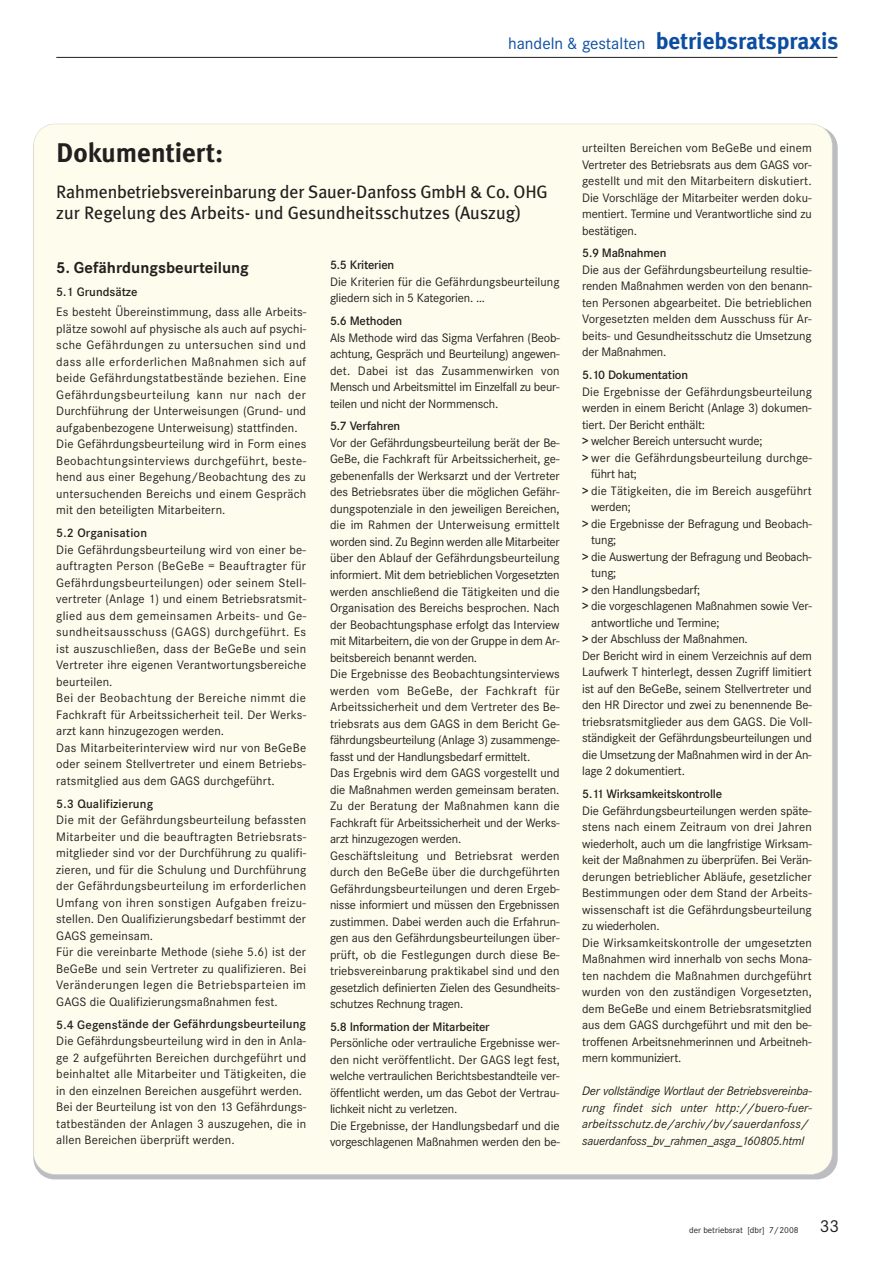
<style>
.page{position:relative;width:893px;height:1263px;background:#fff}
.page>*{position:absolute;margin:0;border:0;box-sizing:border-box;transform-origin:0 0}
.t1{font:700 27px "Meta Plus";color:#231f20}
.t2{font:700 23.25px "Meta Plus";color:#0d4da1}
.t3{font:18px/21px "Meta Plus";letter-spacing:-.01em;color:#231f20}
.t4{font:700 16.5px "Corporate S";color:#231f20}
.t5{font:12.75px/16.5px "Corporate S";letter-spacing:.005em;color:#231f20}
.t6{font:12.75px/16.5px "Corporate S";letter-spacing:-.015em;color:#231f20}
.t7{font:italic 12.75px/16.5px "Corporate S";letter-spacing:-.015em;color:#231f20}
.t8{font:600 12.75px "Corporate S";letter-spacing:-.015em;color:#231f20}
.t9{font:600 12.75px "Corporate S";letter-spacing:.01em;color:#231f20}
.t10{font:9px "Corporate S";color:#231f20}
.s1{font-family:"Corporate S";font-weight:400;font-size:17.25px}
.s2{font-weight:600}
.s3{font-size:18px}
</style>
<div class="page">
<div style="left:34px;top:124px;width:798px;height:1050px;background:#fefcec;border-radius:21px"></div>
<hr style="left:56px;top:57px;width:781px;height:1px;background:#231f20">
<h2 class="t2" style="left:508px;top:27px;width:332px"><span class="s1">handeln &amp; gestalten</span> betriebsratspraxis</h2>
<h1 class="t1" style="left:56px;top:137px;width:168px">Dokumentiert:</h1>
<h3 class="t3" style="left:56px;top:181px;width:493px">Rahmenbetriebsvereinbarung der Sauer-Danfoss GmbH &amp; Co. OHG zur Regelung des Arbeits- und Gesundheitsschutzes (Auszug)</h3>
<p class="t4" style="left:56px;top:257px;width:194px">5. Gefährdungsbeurteilung</p>
<p class="t8" style="left:56px;top:284px;width:83px">5.1 Grundsätze</p>
<p class="t5" style="left:56px;top:304px;width:252px">Es besteht Übereinstimmung, dass alle Arbeits&shy;plätze sowohl auf physische als auch auf psychi&shy;sche Gefährdungen zu untersuchen sind und dass alle erforderlichen Maßnahmen sich auf beide Gefährdungstatbestände beziehen. Eine Gefährdungsbeurteilung kann nur nach der Durchführung der Unterweisungen (Grund- und aufgabenbezogene Unterweisung) stattfinden.<br>Die Gefährdungsbeurteilung wird in Form eines Beobachtungsinterviews durchgeführt, beste&shy;hend aus einer Begehung/Beobachtung des zu untersuchenden Bereichs und einem Gespräch mit den beteiligten Mitarbeitern.</p>
<p class="t9" style="left:56px;top:525px;width:92px">5.2 Organisation</p>
<p class="t5" style="left:56px;top:541px;width:251px">Die Gefährdungsbeurteilung wird von einer be&shy;auftragten Person (BeGeBe = Beauftragter für Gefährdungsbeurteilungen) oder seinem Stell&shy;vertreter (Anlage 1) und einem Betriebsratsmit&shy;glied aus dem gemeinsamen Arbeits- und Ge&shy;sundheitsausschuss (GAGS) durchgeführt. Es ist auszuschließen, dass der BeGeBe und sein Vertreter ihre eigenen Verantwortungsbereiche beurteilen.<br>Bei der Beobachtung der Bereiche nimmt die Fachkraft für Arbeitssicherheit teil. Der Werks&shy;arzt kann hinzugezogen werden.<br>Das Mitarbeiterinterview wird nur von BeGeBe oder seinem Stellvertreter und einem Betriebs&shy;ratsmitglied aus dem GAGS durchgeführt.</p>
<p class="t9" style="left:56px;top:796px;width:98px">5.3 Qualifizierung</p>
<p class="t5" style="left:56px;top:811px;width:252px">Die mit der Gefährdungsbeurteilung befassten Mitarbeiter und die beauftragten Betriebsrats&shy;mitglieder sind vor der Durchführung zu qualifi&shy;zieren, und für die Schulung und Durchführung der Gefährdungsbeurteilung im erforderlichen Umfang von ihren sonstigen Aufgaben freizu&shy;stellen. Den Qualifizierungsbedarf bestimmt der GAGS gemeinsam.<br>Für die vereinbarte Methode (siehe 5.6) ist der BeGeBe und sein Vertreter zu qualifizieren. Bei Veränderungen legen die Betriebsparteien im GAGS die Qualifizierungsmaßnahmen fest.</p>
<p class="t9" style="left:56px;top:1017px;width:251px">5.4 Gegenstände der Gefährdungsbeurteilung</p>
<p class="t5" style="left:56px;top:1032px;width:252px">Die Gefährdungsbeurteilung wird in den in Anla&shy;ge 2 aufgeführten Bereichen durchgeführt und beinhaltet alle Mitarbeiter und Tätigkeiten, die in den einzelnen Bereichen ausgeführt werden.<br>Bei der Beurteilung ist von den 13 Gefährdungs&shy;tatbeständen der Anlagen 3 auszugehen, die in allen Bereichen überprüft werden.</p>
<p class="t8" style="left:330px;top:257px;width:66px">5.5 Kriterien</p>
<p class="t5" style="left:330px;top:273px;width:231px">Die Kriterien für die Gefährdungsbeurteilung gliedern sich in 5 Kategorien. …</p>
<p class="t8" style="left:330px;top:313px;width:74px">5.6 Methoden</p>
<p class="t5" style="left:330px;top:329px;width:231px;text-align:justify">Als Methode wird das Sigma Verfahren (Beob&shy;achtung, Gespräch und Beurteilung) angewen&shy;det. Dabei ist das Zusammenwirken von Mensch und Arbeitsmittel im Einzelfall zu beur&shy;teilen und nicht der Normmensch.</p>
<p class="t8" style="left:330px;top:419px;width:72px">5.7 Verfahren</p>
<p class="t5" style="left:330px;top:434px;width:231px">Vor der Gefährdungsbeurteilung berät der Be-GeBe, die Fachkraft für Arbeitssicherheit, ge&shy;gebenenfalls der Werksarzt und der Vertreter des Betriebsrates über die möglichen Gefähr&shy;dungspotenziale in den jeweiligen Bereichen, die im Rahmen der Unterweisung ermittelt worden sind. Zu Beginn werden alle Mitarbeiter über den Ablauf der Gefährdungsbeurteilung informiert. Mit dem betrieblichen Vorgesetzten werden anschließend die Tätigkeiten und die Organisation des Bereichs besprochen. Nach der Beobachtungsphase erfolgt das Interview mit Mitarbeitern, die von der Gruppe in dem Ar&shy;beitsbereich benannt werden.<br>Die Ergebnisse des Beobachtungsinterviews werden vom BeGeBe, der Fachkraft für Arbeitssicherheit und dem Vertreter des Be&shy;triebsrats aus dem GAGS in dem Bericht Ge&shy;fährdungsbeurteilung (Anlage 3) zusammenge&shy;fasst und der Handlungsbedarf ermittelt.<br>Das Ergebnis wird dem GAGS vorgestellt und die Maßnahmen werden gemeinsam beraten.<br>Zu der Beratung der Maßnahmen kann die Fachkraft für Arbeitssicherheit und der Werks&shy;arzt hinzugezogen werden.<br>Geschäftsleitung und Betriebsrat werden durch den BeGeBe über die durchgeführten Gefährdungsbeurteilungen und deren Ergeb&shy;nisse informiert und müssen den Ergebnissen zustimmen. Dabei werden auch die Erfahrun&shy;gen aus den Gefährdungsbeurteilungen über&shy;prüft, ob die Festlegungen durch diese Be&shy;triebsvereinbarung praktikabel sind und den gesetzlich definierten Zielen des Gesundheits&shy;schutzes Rechnung tragen.</p>
<p class="t8" style="left:330px;top:1019px;width:161px">5.8 Information der Mitarbeiter</p>
<p class="t6" style="left:330px;top:1035px;width:231px">Persönliche oder vertrauliche Ergebnisse wer&shy;den nicht veröffentlicht. Der GAGS legt fest, welche vertraulichen Berichtsbestandteile ver&shy;öffentlicht werden, um das Gebot der Vertrau&shy;lichkeit nicht zu verletzen.<br>Die Ergebnisse, der Handlungsbedarf und die vorgeschlagenen Maßnahmen werden den be-</p>
<p class="t5" style="left:582px;top:139px;width:231px;text-align:justify">urteilten Bereichen vom BeGeBe und einem Vertreter des Betriebsrats aus dem GAGS vor&shy;gestellt und mit den Mitarbeitern diskutiert.<br>Die Vorschläge der Mitarbeiter werden doku&shy;mentiert. Termine und Verantwortliche sind zu bestätigen.</p>
<p class="t8" style="left:582px;top:246px;width:86px">5.9 Maßnahmen</p>
<p class="t5" style="left:582px;top:261px;width:231px;text-align:justify">Die aus der Gefährdungsbeurteilung resultie&shy;renden Maßnahmen werden von den benann&shy;ten Personen abgearbeitet. Die betrieblichen Vorgesetzten melden dem Ausschuss für Ar&shy;beits- und Gesundheitsschutz die Umsetzung der Maßnahmen.</p>
<p class="t8" style="left:582px;top:367px;width:107px">5.10 Dokumentation</p>
<p class="t5" style="left:582px;top:383px;width:231px">Die Ergebnisse der Gefährdungsbeurteilung</p>
<p class="t6" style="left:582px;top:400px;width:231px">werden in einem Bericht (Anlage 3) dokumen-</p>
<p class="t6" style="left:582px;top:416px;width:124px">tiert. Der Bericht enthält:</p>
<p class="t6" style="left:582px;top:433px;width:182px"><span class="s2">&gt;</span> welcher Bereich untersucht wurde;</p>
<p class="t5" style="left:582px;top:449px;width:231px"><span class="s2">&gt;</span> wer die Gefährdungsbeurteilung durchge-</p>
<p class="t6" style="left:591px;top:466px;width:47px">führt hat;</p>
<p class="t5" style="left:582px;top:482px;width:231px"><span class="s2">&gt;</span> die Tätigkeiten, die im Bereich ausgeführt</p>
<p class="t5" style="left:591px;top:499px;width:41px">werden;</p>
<p class="t5" style="left:582px;top:515px;width:231px"><span class="s2">&gt;</span> die Ergebnisse der Befragung und Beobach-</p>
<p class="t5" style="left:591px;top:532px;width:27px">tung;</p>
<p class="t6" style="left:582px;top:548px;width:231px"><span class="s2">&gt;</span> die Auswertung der Befragung und Beobach-</p>
<p class="t5" style="left:591px;top:565px;width:27px">tung;</p>
<p class="t6" style="left:582px;top:581px;width:120px"><span class="s2">&gt;</span> den Handlungsbedarf;</p>
<p class="t6" style="left:582px;top:598px;width:231px"><span class="s2">&gt;</span> die vorgeschlagenen Maßnahmen sowie Ver-</p>
<p class="t6" style="left:591px;top:614px;width:130px">antwortliche und Termine;</p>
<p class="t6" style="left:582px;top:631px;width:167px"><span class="s2">&gt;</span> der Abschluss der Maßnahmen.</p>
<p class="t6" style="left:582px;top:647px;width:231px">Der Bericht wird in einem Verzeichnis auf dem</p>
<p class="t5" style="left:582px;top:664px;width:231px">Laufwerk T hinterlegt, dessen Zugriff limitiert</p>
<p class="t5" style="left:582px;top:680px;width:231px">ist auf den BeGeBe, seinem Stellvertreter und</p>
<p class="t5" style="left:582px;top:697px;width:231px">den HR Director und zwei zu benennende Be-</p>
<p class="t5" style="left:582px;top:713px;width:231px">triebsratsmitglieder aus dem GAGS. Die Voll-</p>
<p class="t6" style="left:582px;top:730px;width:231px">ständigkeit der Gefährdungsbeurteilungen und</p>
<p class="t6" style="left:582px;top:746px;width:231px">die Umsetzung der Maßnahmen wird in der An-</p>
<p class="t6" style="left:582px;top:763px;width:104px">lage 2 dokumentiert.</p>
<p class="t8" style="left:582px;top:786px;width:141px">5.11 Wirksamkeitskontrolle</p>
<p class="t5" style="left:582px;top:802px;width:231px">Die Gefährdungsbeurteilungen werden späte&shy;stens nach einem Zeitraum von drei Jahren wiederholt, auch um die langfristige Wirksam&shy;keit der Maßnahmen zu überprüfen. Bei Verän&shy;derungen betrieblicher Abläufe, gesetzlicher Bestimmungen oder dem Stand der Arbeits&shy;wissenschaft ist die Gefährdungsbeurteilung zu wiederholen.<br>Die Wirksamkeitskontrolle der umgesetzten Maßnahmen wird innerhalb von sechs Mona&shy;ten nachdem die Maßnahmen durchgeführt wurden von den zuständigen Vorgesetzten, dem BeGeBe und einem Betriebsratsmitglied aus dem GAGS durchgeführt und mit den be&shy;troffenen Arbeitsnehmerinnen und Arbeitneh&shy;mern kommuniziert.</p>
<p class="t7" style="left:582px;top:1082px;width:231px">Der vollständige Wortlaut der Betriebsvereinba&shy;rung findet sich unter http://buero-fuer&shy;arbeitsschutz.de/archiv/bv/sauerdanfoss/ sauerdanfoss_bv_rahmen_asga_160805.html</p>
<p class="t10" style="left:689px;top:1224px;width:151px">der betriebsrat [dbr] 7/2008 <span class="s3">33</span></p>
</div>
